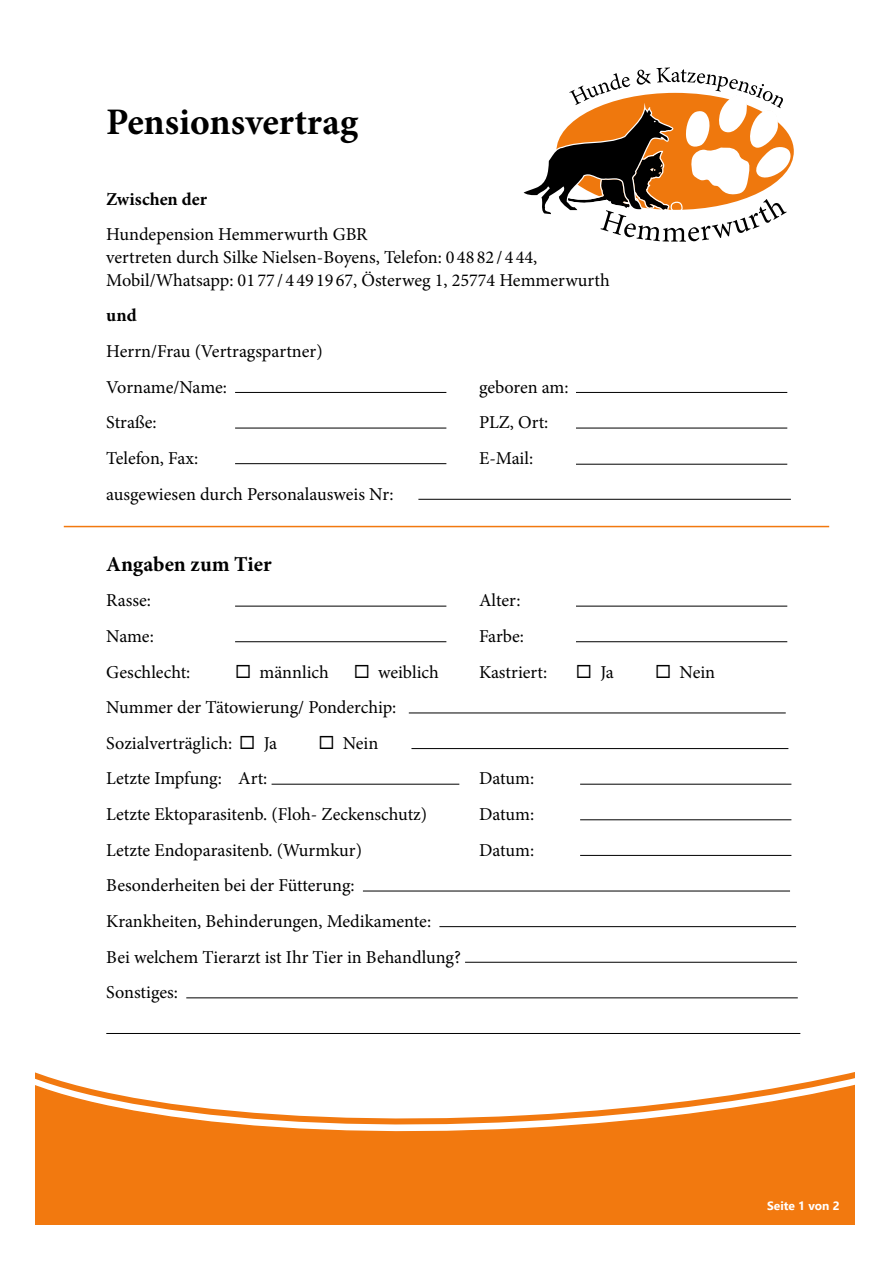
<style>
.page{position:relative;width:893px;height:1263px;background:#fff}
.page>*{position:absolute;margin:0;border:0;box-sizing:border-box;transform-origin:0 0}
.t1{font:700 37.5px "Minion Pro";color:#000}
.t2{font:700 21.15px "Minion Pro";letter-spacing:-.005em;color:#000}
.t3{font:18.15px/35.5px "Minion Pro";color:#000}
.t4{font:700 18.15px "Minion Pro";color:#000}
.t5{font:700 12px "Segoe UI";color:#fff}
</style>
<div class="page">
<svg style="left:35px;top:998px;width:820px;height:227px"></svg>
<hr style="left:235px;top:392px;width:211px;height:1px;background:#000">
<hr style="left:576px;top:392px;width:211px;height:1px;background:#000">
<hr style="left:235px;top:428px;width:211px;height:1px;background:#000">
<hr style="left:576px;top:428px;width:211px;height:1px;background:#000">
<hr style="left:235px;top:463px;width:211px;height:1px;background:#000">
<hr style="left:576px;top:464px;width:211px;height:1px;background:#000">
<hr style="left:418px;top:499px;width:373px;height:1px;background:#000">
<hr style="left:235px;top:606px;width:211px;height:1px;background:#000">
<hr style="left:576px;top:606px;width:211px;height:1px;background:#000">
<hr style="left:235px;top:641px;width:211px;height:1px;background:#000">
<hr style="left:576px;top:641px;width:211px;height:1px;background:#000">
<hr style="left:409px;top:713px;width:377px;height:1px;background:#000">
<hr style="left:411px;top:748px;width:377px;height:1px;background:#000">
<hr style="left:272px;top:784px;width:187px;height:1px;background:#000">
<hr style="left:580px;top:784px;width:211px;height:1px;background:#000">
<hr style="left:580px;top:819px;width:211px;height:1px;background:#000">
<hr style="left:580px;top:855px;width:211px;height:1px;background:#000">
<hr style="left:363px;top:891px;width:427px;height:1px;background:#000">
<hr style="left:439px;top:926px;width:357px;height:1px;background:#000">
<hr style="left:465px;top:962px;width:332px;height:1px;background:#000">
<hr style="left:186px;top:997px;width:612px;height:1px;background:#000">
<hr style="left:106px;top:1033px;width:694px;height:1px;background:#000">
<svg style="left:523px;top:67px;width:271px;height:175px"></svg>
<hr style="left:64px;top:526px;width:765px;height:1px;background:#f2790f">
<h1 class="t1" style="left:106px;top:95px;width:254px">Pensionsvertrag</h1>
<p class="t4" style="left:106px;top:186px;width:102px">Zwischen der</p>
<p class="t3" style="left:106px;top:223px;width:505px;line-height:22.6px">Hundepension Hemmerwurth GBR<br>vertreten durch Silke Nielsen-Boyens, Telefon: 0 48 82 / 4 44,<br>Mobil/Whatsapp: 01 77 / 4 49 19 67, Österweg 1, 25774 Hemmerwurth</p>
<p class="t4" style="left:106px;top:303px;width:32px">und</p>
<p class="t3" style="left:106px;top:334px;width:218px">Herrn/Frau (Vertragspartner)<br>Vorname/Name:</p>
<p class="t3" style="left:479px;top:369px;width:91px">geboren am:</p>
<p class="t3" style="left:106px;top:405px;width:52px">Straße:</p>
<p class="t3" style="left:479px;top:405px;width:71px">PLZ, Ort:</p>
<p class="t3" style="left:106px;top:440px;width:93px">Telefon, Fax:</p>
<p class="t3" style="left:479px;top:440px;width:56px">E-Mail:</p>
<p class="t3" style="left:106px;top:476px;width:289px">ausgewiesen durch Personalausweis Nr:</p>
<p class="t2" style="left:106px;top:549px;width:167px">Angaben zum Tier</p>
<p class="t3" style="left:106px;top:583px;width:46px">Rasse:</p>
<p class="t3" style="left:479px;top:583px;width:43px">Alter:</p>
<p class="t3" style="left:106px;top:618px;width:49px">Name:</p>
<p class="t3" style="left:479px;top:618px;width:47px">Farbe:</p>
<p class="t3" style="left:106px;top:654px;width:86px">Geschlecht:</p>
<p class="t3" style="left:235px;top:654px;width:95px">◻ männlich</p>
<p class="t3" style="left:354px;top:654px;width:87px">◻ weiblich</p>
<p class="t3" style="left:479px;top:654px;width:70px">Kastriert:</p>
<p class="t3" style="left:576px;top:654px;width:39px">◻ Ja</p>
<p class="t3" style="left:655px;top:654px;width:62px">◻ Nein</p>
<p class="t3" style="left:106px;top:690px;width:292px">Nummer der Tätowierung/ Ponderchip:<br>Sozialverträglich: ◻ Ja</p>
<p class="t3" style="left:318px;top:725px;width:62px">◻ Nein</p>
<p class="t3" style="left:106px;top:761px;width:163px">Letzte Impfung: Art:</p>
<p class="t3" style="left:479px;top:761px;width:57px">Datum:</p>
<p class="t3" style="left:106px;top:796px;width:322px">Letzte Ektoparasitenb. (Floh- Zeckenschutz)</p>
<p class="t3" style="left:479px;top:796px;width:57px">Datum:</p>
<p class="t3" style="left:106px;top:832px;width:257px">Letzte Endoparasitenb. (Wurmkur)</p>
<p class="t3" style="left:479px;top:832px;width:57px">Datum:</p>
<p class="t3" style="left:106px;top:868px;width:356px">Besonderheiten bei der Fütterung:<br>Krankheiten, Behinderungen, Medikamente:<br>Bei welchem Tierarzt ist Ihr Tier in Behandlung?<br>Sonstiges:</p>
<p class="t5" style="left:767px;top:1194px;width:74px">Seite 1 von 2</p>
</div>
